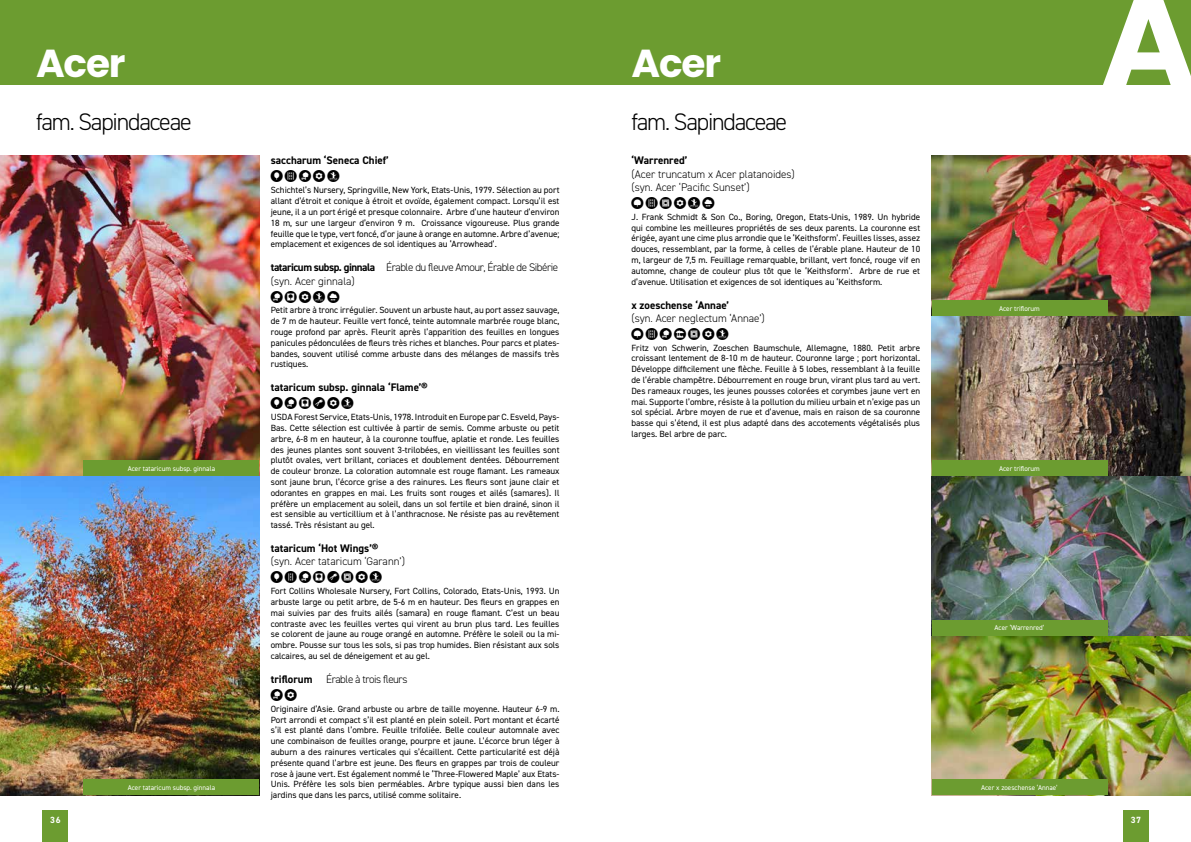
<style>
.page{position:relative;width:1191px;height:842px;background:#fff}
.page>*{position:absolute;margin:0;border:0;box-sizing:border-box;transform-origin:0 0}
.t1{font:700 130px "Poppins";color:#fff}
.t2{font:700 39px "Poppins";letter-spacing:-.03em;color:#fff}
.t3{font:300 24px "DIN2014";letter-spacing:-.05em;color:#000}
.t4{font:12px "Glyphter";letter-spacing:.18em;color:#000}
.t5{font:700 11px "DIN2014";color:#000}
.t6{font:300 11px/13.2px "DIN2014";color:#000}
.t7{font:300 11px/13.2px "DIN2014";letter-spacing:-.04em;color:#000}
.t8{font:9px/10.8px "DIN2014";color:#000;text-align:justify}
.t9{font:700 9px "DIN2014";color:#fff}
.t10{font:7px "DIN2014";color:#fff}
.s1{font-family:"BKU"}
.s2{font-weight:700}
</style>
<div class="page">
<div style="left:595px;top:0;width:596px;height:85px;background:#6c9c30"></div>
<div style="left:0;top:0;width:595px;height:85px;background:#6c9c30"></div>
<div style="left:43px;top:810px;width:25px;height:32px;background:#6c9c30"></div>
<div style="left:1123px;top:810px;width:25px;height:32px;background:#6c9c30"></div>
<img style="left:0;top:476px;width:259px;height:319px">
<img style="left:0;top:156px;width:259px;height:320px">
<div style="left:84px;top:780px;width:175px;height:15px;background:#6c9c30"></div>
<div style="left:84px;top:460px;width:175px;height:16px;background:#6c9c30"></div>
<img style="left:931px;top:635px;width:260px;height:160px">
<img style="left:931px;top:476px;width:260px;height:159px">
<img style="left:931px;top:316px;width:260px;height:160px">
<img style="left:931px;top:156px;width:260px;height:160px">
<div style="left:931px;top:780px;width:176px;height:15px;background:#6c9c30"></div>
<div style="left:931px;top:620px;width:176px;height:15px;background:#6c9c30"></div>
<div style="left:931px;top:460px;width:176px;height:16px;background:#6c9c30"></div>
<div style="left:931px;top:300px;width:176px;height:16px;background:#6c9c30"></div>
<h2 class="t2" style="left:36px;top:41px;width:91px">Acer</h2>
<h3 class="t3" style="left:36px;top:107px;width:157px">fam. Sapindaceae</h3>
<p class="t10" style="left:128px;top:464px;width:89px">Acer tataricum subsp. ginnala</p>
<p class="t10" style="left:128px;top:783px;width:89px">Acer tataricum subsp. ginnala</p>
<p class="t5" style="left:271px;top:153px;width:120px">saccharum ‘Seneca Chief’</p>
<h3 class="t4" style="left:271px;top:171px;width:70px">BGIO<span class="s1">2</span></h3>
<p class="t8" style="left:271px;top:185px;width:290px">Schichtel’s Nursery, Springville, New York, Etats-Unis, 1979. Sélection au port allant d’étroit et conique à étroit et ovoïde, également compact. Lorsqu’il est jeune, il a un port érigé et presque colonnaire. Arbre d’une hauteur d’environ 18 m, sur une largeur d’environ 9 m. Croissance vigoureuse. Plus grande feuille que le type, vert foncé, d’or jaune à orange en automne. Arbre d’avenue; emplacement et exigences de sol identiques au ‘Arrowhead’.</p>
<p class="t7" style="left:271px;top:261px;width:289px"><span class="s2">tataricum subsp. ginnala</span> Érable du fleuve Amour, Érable de Sibérie (syn. Acer ginnala)</p>
<h3 class="t4" style="left:271px;top:291px;width:70px">ILO<span class="s1">23</span></h3>
<p class="t8" style="left:271px;top:305px;width:290px">Petit arbre à tronc irrégulier. Souvent un arbuste haut, au port assez sauvage, de 7 m de hauteur. Feuille vert foncé, teinte automnale marbrée rouge blanc, rouge profond par après. Fleurit après l’apparition des feuilles en longues panicules pédonculées de fleurs très riches et blanches. Pour parcs et plates&shy;bandes, souvent utilisé comme arbuste dans des mélanges de massifs très rustiques.</p>
<p class="t5" style="left:271px;top:380px;width:158px">tataricum subsp. ginnala ‘Flame’®</p>
<h3 class="t4" style="left:271px;top:398px;width:84px">BILMO<span class="s1">2</span></h3>
<p class="t8" style="left:271px;top:411px;width:290px">USDA Forest Service, Etats-Unis, 1978. Introduit en Europe par C. Esveld, Pays-Bas. Cette sélection est cultivée à partir de semis. Comme arbuste ou petit arbre, 6-8 m en hauteur, à la couronne touffue, aplatie et ronde. Les feuilles des jeunes plantes sont souvent 3-trilobées, en vieillissant les feuilles sont plutôt ovales, vert brillant, coriaces et doublement dentées. Débourrement de couleur bronze. La coloration automnale est rouge flamant. Les rameaux sont jaune brun, l’écorce grise a des rainures. Les fleurs sont jaune clair et odorantes en grappes en mai. Les fruits sont rouges et ailés (samares). Il préfère un emplacement au soleil, dans un sol fertile et bien drainé, sinon il est sensible au verticillium et à l’anthracnose. Ne résiste pas au revêtement tassé. Très résistant au gel.</p>
<p class="t5" style="left:271px;top:541px;width:109px">tataricum ‘Hot Wings’®</p>
<p class="t6" style="left:271px;top:555px;width:136px">(syn. Acer tataricum ‘Garann’)</p>
<h3 class="t4" style="left:271px;top:572px;width:113px">BFILMNO<span class="s1">2</span></h3>
<p class="t8" style="left:271px;top:585px;width:290px">Fort Collins Wholesale Nursery, Fort Collins, Colorado, Etats-Unis, 1993. Un arbuste large ou petit arbre, de 5-6 m en hauteur. Des fleurs en grappes en mai suivies par des fruits ailés (samara) en rouge flamant. C’est un beau contraste avec les feuilles vertes qui virent au brun plus tard. Les feuilles se colorent de jaune au rouge orangé en automne. Préfère le soleil ou la mi&shy;ombre. Pousse sur tous les sols, si pas trop humides. Bien résistant aux sols calcaires, au sel de déneigement et au gel.</p>
<p class="t5" style="left:271px;top:672px;width:43px">triflorum</p>
<p class="t7" style="left:326px;top:673px;width:83px">Érable à trois fleurs</p>
<h3 class="t4" style="left:271px;top:690px;width:28px">IO</h3>
<p class="t8" style="left:271px;top:703px;width:290px">Originaire d’Asie. Grand arbuste ou arbre de taille moyenne. Hauteur 6-9 m.<br>Port arrondi et compact s’il est planté en plein soleil. Port montant et écarté s’il est planté dans l’ombre. Feuille trifoliée. Belle couleur automnale avec une combinaison de feuilles orange, pourpre et jaune. L’écorce brun léger à auburn a des rainures verticales qui s’écaillent. Cette particularité est déjà présente quand l’arbre est jeune. Des fleurs en grappes par trois de couleur rose à jaune vert. Est également nommé le ‘Three-Flowered Maple’ aux Etats-Unis. Préfère les sols bien perméables. Arbre typique aussi bien dans les jardins que dans les parcs, utilisé comme solitaire.</p>
<h2 class="t2" style="left:631px;top:41px;width:91px">Acer</h2>
<h3 class="t3" style="left:631px;top:107px;width:157px">fam. Sapindaceae</h3>
<p class="t5" style="left:631px;top:153px;width:57px">‘Warrenred’</p>
<p class="t6" style="left:631px;top:167px;width:165px">(Acer truncatum x Acer platanoides) (syn. Acer ‘Pacific Sunset’)</p>
<h3 class="t4" style="left:631px;top:198px;width:84px">EGNO<span class="s1">23</span></h3>
<p class="t8" style="left:631px;top:211px;width:290px">J. Frank Schmidt &amp; Son Co., Boring, Oregon, Etats-Unis, 1989. Un hybride qui combine les meilleures propriétés de ses deux parents. La couronne est érigée, ayant une cime plus arrondie que le ‘Keithsform’. Feuilles lisses, assez douces, ressemblant, par la forme, à celles de l’érable plane. Hauteur de 10 m, largeur de 7,5 m. Feuillage remarquable, brillant, vert foncé, rouge vif en automne, change de couleur plus tôt que le ‘Keithsform’. Arbre de rue et d’avenue. Utilisation et exigences de sol identiques au ‘Keithsform.</p>
<p class="t5" style="left:631px;top:297px;width:99px">x zoeschense ‘Annae’</p>
<p class="t6" style="left:631px;top:311px;width:135px">(syn. Acer neglectum ‘Annae’)</p>
<h3 class="t4" style="left:631px;top:329px;width:98px">EGIKNO<span class="s1">2</span></h3>
<p class="t8" style="left:631px;top:342px;width:290px">Fritz von Schwerin, Zoeschen Baumschule, Allemagne, 1880. Petit arbre croissant lentement de 8-10 m de hauteur. Couronne large ; port horizontal.<br>Développe difficilement une flèche. Feuille à 5 lobes, ressemblant à la feuille de l’érable champêtre. Débourrement en rouge brun, virant plus tard au vert.<br>Des rameaux rouges, les jeunes pousses colorées et corymbes jaune vert en mai. Supporte l’ombre, résiste à la pollution du milieu urbain et n’exige pas un sol spécial. Arbre moyen de rue et d’avenue, mais en raison de sa couronne basse qui s’étend, il est plus adapté dans des accotements végétalisés plus larges. Bel arbre de parc.</p>
<h1 class="t1" style="left:1100px;top:-35px;width:97px">A</h1>
<p class="t10" style="left:999px;top:304px;width:42px">Acer triflorum</p>
<p class="t10" style="left:999px;top:464px;width:42px">Acer triflorum</p>
<p class="t10" style="left:994px;top:623px;width:51px">Acer ‘Warrenred’</p>
<p class="t10" style="left:981px;top:783px;width:78px">Acer x zoeschense ‘Annae’</p>
<p class="t9" style="left:50px;top:814px;width:12px">36</p>
<p class="t9" style="left:1130px;top:814px;width:12px">37</p>
</div>
